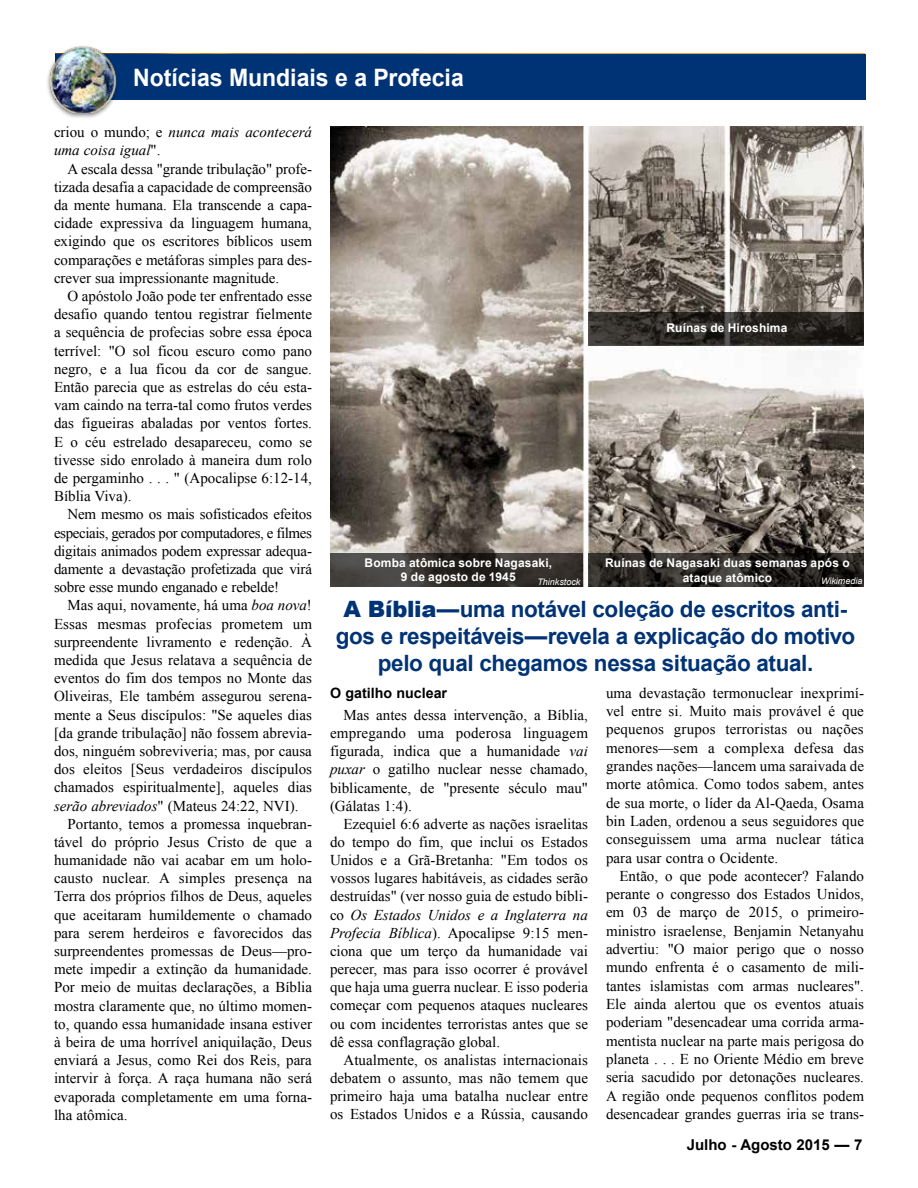
<style>
.page{position:relative;width:918px;height:1188px;background:#fff}
.page>*{position:absolute;margin:0;border:0;box-sizing:border-box;transform-origin:0 0}
.t1{font:700 24px "Arial";color:#fff;scale:.96 1}
.t2{font:700 22.5px/27px "Arial";letter-spacing:-.015em;color:#003375;text-align:center}
.t3{font:15px/18.1px "Times New Roman";color:#000;text-align:justify}
.t4{font:italic 15px/18.1px "Times New Roman";color:#000}
.t5{font:700 15px "Arial";color:#000}
.t6{font:700 14.25px "Arial";color:#000}
.t7{font:700 12px/14.4px "Arial";letter-spacing:.01em;color:#fff;text-align:center}
.t8{font:italic 9px "Arial";color:#fff}
.s1{font-style:normal}
.s2{font-style:italic}
.s3{font-weight:900}
</style>
<div class="page">
<div style="left:55px;top:54px;width:810px;height:45px;background:#003375"></div>
<div style="left:46px;top:44px;width:74px;height:75px;background:#000;opacity:.5"></div>
<img style="left:46px;top:46px;width:75px;height:67px">
<img style="left:331px;top:127px;width:533px;height:459px">
<svg style="left:331px;top:553px;width:252px;height:33px;background:#373330"></svg>
<svg style="left:588px;top:553px;width:276px;height:33px;background:#282623"></svg>
<svg style="left:588px;top:313px;width:276px;height:33px;background:#2c2a26"></svg>
<h1 class="t1" style="left:133px;top:61px;width:346px">Notícias Mundiais e a Profecia</h1>
<h1 class="t1" style="left:159px;top:61px;width:345px">Explorando a Palavra de Deus</h1>
<p class="t4" style="left:54px;top:123px;width:260px"><span class="s1">criou o mundo; e</span> nunca mais acontecerá uma coisa igual<span class="s1">".</span></p>
<p class="t3" style="left:54px;top:159px;width:260px;text-indent:14px">A escala dessa "grande tribulação" profe&shy;tizada desafia a capacidade de compreensão da mente humana. Ela transcende a capa&shy;cidade expressiva da linguagem humana, exigindo que os escritores bíblicos usem comparações e metáforas simples para des&shy;crever sua impressionante magnitude.</p>
<p class="t3" style="left:54px;top:286px;width:260px;text-indent:14px">O apóstolo João pode ter enfrentado esse desafio quando tentou registrar fielmente a sequência de profecias sobre essa época terrível: "O sol ficou escuro como pano negro, e a lua ficou da cor de sangue.<br>Então parecia que as estrelas do céu esta&shy;vam caindo na terra-tal como frutos verdes das figueiras abaladas por ventos fortes.<br>E o céu estrelado desapareceu, como se tivesse sido enrolado à maneira dum rolo de pergaminho . . . " (Apocalipse 6:12-14, Bíblia Viva).</p>
<p class="t3" style="left:54px;top:505px;width:260px;text-indent:14px">Nem mesmo os mais sofisticados efeitos especiais, gerados por computadores, e filmes digitais animados podem expressar adequa&shy;damente a devastação profetizada que virá sobre esse mundo enganado e rebelde!</p>
<p class="t3" style="left:68px;top:596px;width:246px">Mas aqui, novamente, há uma <span class="s2">boa nova</span>!</p>
<p class="t3" style="left:54px;top:614px;width:260px">Essas mesmas profecias prometem um</p>
<p class="t3" style="left:54px;top:632px;width:260px">surpreendente livramento e redenção. À</p>
<p class="t3" style="left:54px;top:650px;width:260px">medida que Jesus relatava a sequência de</p>
<p class="t3" style="left:54px;top:669px;width:259px">eventos do fim dos tempos no Monte das</p>
<p class="t3" style="left:54px;top:687px;width:260px">Oliveiras, Ele também assegurou serena-</p>
<p class="t3" style="left:54px;top:705px;width:259px">mente a Seus discípulos: "Se aqueles dias</p>
<p class="t3" style="left:54px;top:723px;width:260px">[da grande tribulação] não fossem abrevia-</p>
<p class="t3" style="left:54px;top:741px;width:259px">dos, ninguém sobreviveria; mas, por causa</p>
<p class="t3" style="left:54px;top:760px;width:260px">dos eleitos [Seus verdadeiros discípulos</p>
<p class="t3" style="left:54px;top:778px;width:260px">chamados espiritualmente], aqueles dias</p>
<p class="t3" style="left:54px;top:796px;width:246px"><span class="s2">serão abreviados</span>" (Mateus 24:22, NVI).</p>
<p class="t3" style="left:68px;top:814px;width:246px">Portanto, temos a promessa inquebran-</p>
<p class="t3" style="left:54px;top:832px;width:260px">tável do próprio Jesus Cristo de que a</p>
<p class="t3" style="left:54px;top:851px;width:260px">humanidade não vai acabar em um holo-</p>
<p class="t3" style="left:54px;top:869px;width:260px">causto nuclear. A simples presença na</p>
<p class="t3" style="left:54px;top:887px;width:260px">Terra dos próprios filhos de Deus, aqueles</p>
<p class="t3" style="left:54px;top:905px;width:260px">que aceitaram humildemente o chamado</p>
<p class="t3" style="left:54px;top:923px;width:260px">para serem herdeiros e favorecidos das</p>
<p class="t3" style="left:54px;top:942px;width:260px">surpreendentes promessas de Deus—pro-</p>
<p class="t3" style="left:54px;top:960px;width:260px">mete impedir a extinção da humanidade.</p>
<p class="t3" style="left:54px;top:978px;width:260px">Por meio de muitas declarações, a Bíblia</p>
<p class="t3" style="left:54px;top:996px;width:260px">mostra claramente que, no último momen-</p>
<p class="t3" style="left:54px;top:1014px;width:260px">to, quando essa humanidade insana estiver</p>
<p class="t3" style="left:54px;top:1032px;width:259px">à beira de uma horrível aniquilação, Deus</p>
<p class="t3" style="left:54px;top:1051px;width:259px">enviará a Jesus, como Rei dos Reis, para</p>
<p class="t3" style="left:54px;top:1069px;width:260px">intervir à força. A raça humana não será</p>
<p class="t3" style="left:54px;top:1087px;width:260px">evaporada completamente em uma forna-</p>
<p class="t3" style="left:54px;top:1105px;width:75px">lha atômica.</p>
<p class="t7" style="left:667px;top:321px;width:122px">Ruínas de Hiroshima</p>
<p class="t7" style="left:365px;top:556px;width:189px">Bomba atômica sobre Nagasaki,<br>9 de agosto de 1945</p>
<p class="t7" style="left:605px;top:556px;width:246px">Ruínas de Nagasaki duas semanas após o</p>
<p class="t8" style="left:537px;top:576px;width:45px">Thinkstock</p>
<p class="t7" style="left:683px;top:570px;width:91px">ataque atômico</p>
<p class="t8" style="left:821px;top:575px;width:43px">Wikimedia</p>
<h2 class="t2" style="left:336px;top:596px;width:521px"><span class="s3">A Bíblia</span>—uma notável coleção de escritos anti&shy;gos e respeitáveis—revela a explicação do motivo pelo qual chegamos nessa situação atual.</h2>
<p class="t3" style="left:606px;top:683px;width:260px">uma devastação termonuclear inexprimí&shy;vel entre si. Muito mais provável é que pequenos grupos terroristas ou nações menores—sem a complexa defesa das grandes nações—lancem uma saraivada de morte atômica. Como todos sabem, antes de sua morte, o líder da Al-Qaeda, Osama bin Laden, ordenou a seus seguidores que conseguissem uma arma nuclear tática para usar contra o Ocidente.</p>
<p class="t3" style="left:606px;top:866px;width:260px;text-indent:14px">Então, o que pode acontecer? Falando perante o congresso dos Estados Unidos, em 03 de março de 2015, o primeiro&shy;ministro israelense, Benjamin Netanyahu advertiu: "O maior perigo que o nosso mundo enfrenta é o casamento de mili&shy;tantes islamistas com armas nucleares".<br>Ele ainda alertou que os eventos atuais poderiam "desencadear uma corrida arma&shy;mentista nuclear na parte mais perigosa do planeta . . . E no Oriente Médio em breve seria sacudido por detonações nucleares.<br>A região onde pequenos conflitos podem desencadear grandes guerras iria se trans-</p>
<p class="t6" style="left:330px;top:682px;width:119px">O gatilho nuclear</p>
<p class="t3" style="left:330px;top:705px;width:260px;text-indent:14px">Mas antes dessa intervenção, a Bíblia, empregando uma poderosa linguagem figurada, indica que a humanidade <span class="s2">vai puxar</span> o gatilho nuclear nesse chamado, biblicamente, de "presente século mau" (Gálatas 1:4).</p>
<p class="t3" style="left:330px;top:814px;width:260px;text-indent:14px">Ezequiel 6:6 adverte as nações israelitas do tempo do fim, que inclui os Estados Unidos e a Grã-Bretanha: "Em todos os vossos lugares habitáveis, as cidades serão destruídas" (ver nosso guia de estudo bíbli&shy;co <span class="s2">Os Estados Unidos e a Inglaterra na Profecia Bíblica</span>). Apocalipse 9:15 men&shy;ciona que um terço da humanidade vai perecer, mas para isso ocorrer é provável que haja uma guerra nuclear. E isso poderia começar com pequenos ataques nucleares ou com incidentes terroristas antes que se dê essa conflagração global.</p>
<p class="t3" style="left:330px;top:1050px;width:260px;text-indent:14px">Atualmente, os analistas internacionais debatem o assunto, mas não temem que primeiro haja uma batalha nuclear entre os Estados Unidos e a Rússia, causando</p>
<p class="t5" style="left:687px;top:1134px;width:177px">Julho - Agosto 2015 — 7</p>
</div>
